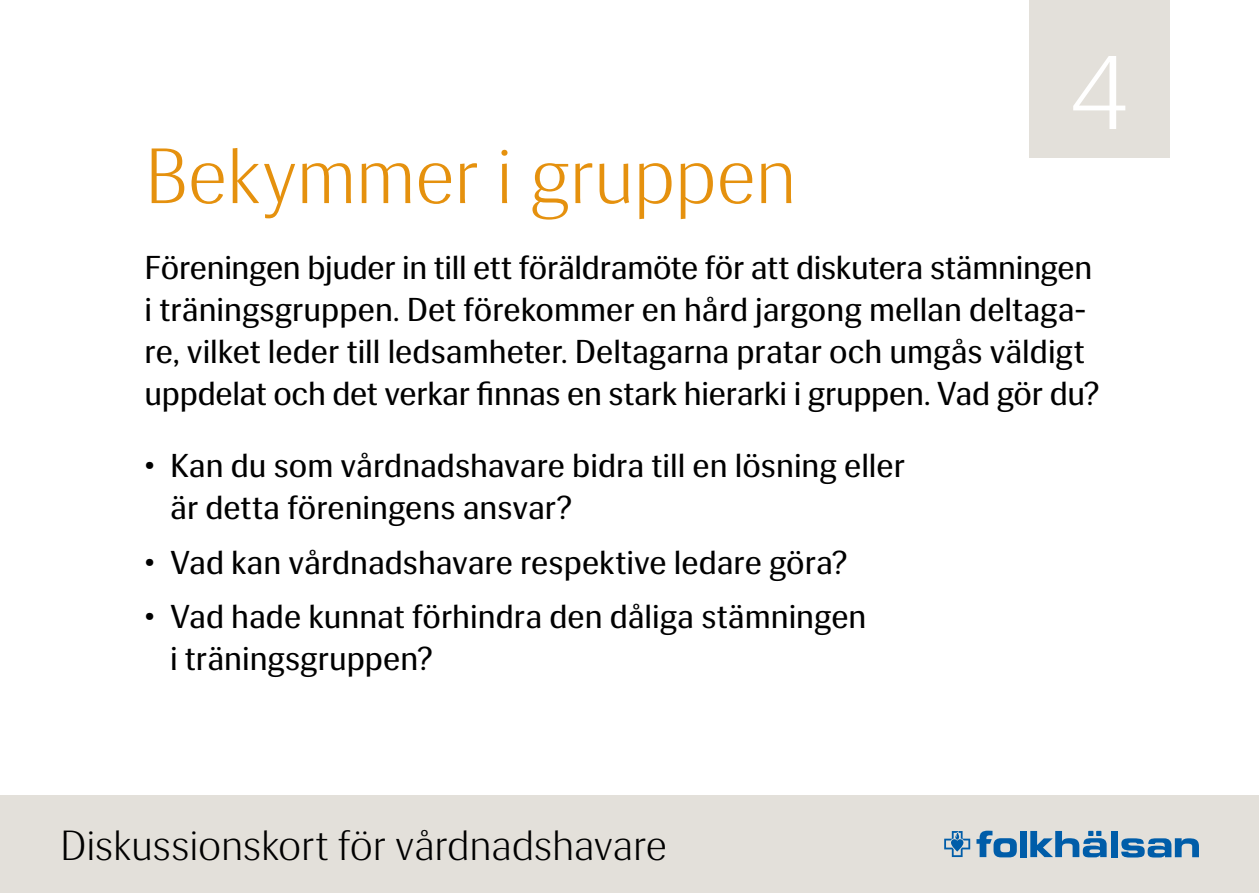
<style>
.page{position:relative;width:1259px;height:893px;background:#fff}
.page>*{position:absolute;margin:0;border:0;box-sizing:border-box;transform-origin:0 0}
.t1{font:300 108px "Siri";color:#fff}
.Rubrik{font:300 78px "Siri";letter-spacing:-.01em;color:#e5910e}
.t2{font:300 42px "Siri";letter-spacing:-.01em;color:#000}
.Brödtext{font:33px/42px "Siri";color:#000}
</style>
<div class="page">
<div style="left:0;top:795px;width:1259px;height:98px;background:#e3e0da"></div>
<svg style="left:944px;top:831px;width:26px;height:26px"></svg>
<svg style="left:976px;top:831px;width:40px;height:26px"></svg>
<div style="left:1020px;top:831px;width:6px;height:26px;background:#005da9"></div>
<div style="left:1110px;top:831px;width:7px;height:26px;background:#005da9"></div>
<svg style="left:1121px;top:838px;width:78px;height:19px"></svg>
<svg style="left:1030px;top:831px;width:76px;height:26px"></svg>
<div style="left:1029px;top:0;width:140px;height:157px;background:#e3e0da"></div>
<p class="t1" style="left:1069px;top:34px;width:62px">4</p>
<p class="Rubrik" style="left:145px;top:134px;width:654px">Bekymmer i gruppen</p>
<p class="Brödtext" style="left:145px;top:247px;width:956px">Föreningen bjuder in till ett föräldramöte för att diskutera stämningen i träningsgruppen. Det förekommer en hård jargong mellan deltaga&shy;re, vilket leder till ledsamheter. Deltagarna pratar och umgås väldigt uppdelat och det verkar finnas en stark hierarki i gruppen. Vad gör du?</p>
<p class="Brödtext" style="left:170px;top:445px;width:736px;text-indent:-26px">• Kan du som vårdnadshavare bidra till en lösning eller är detta föreningens ansvar?</p>
<p class="Brödtext" style="left:145px;top:542px;width:704px">• Vad kan vårdnadshavare respektive ledare göra?</p>
<p class="Brödtext" style="left:170px;top:596px;width:698px;text-indent:-26px">• Vad hade kunnat förhindra den dåliga stämningen i träningsgruppen?</p>
<p class="t2" style="left:60px;top:823px;width:608px">Diskussionskort för vårdnadshavare</p>
</div>
